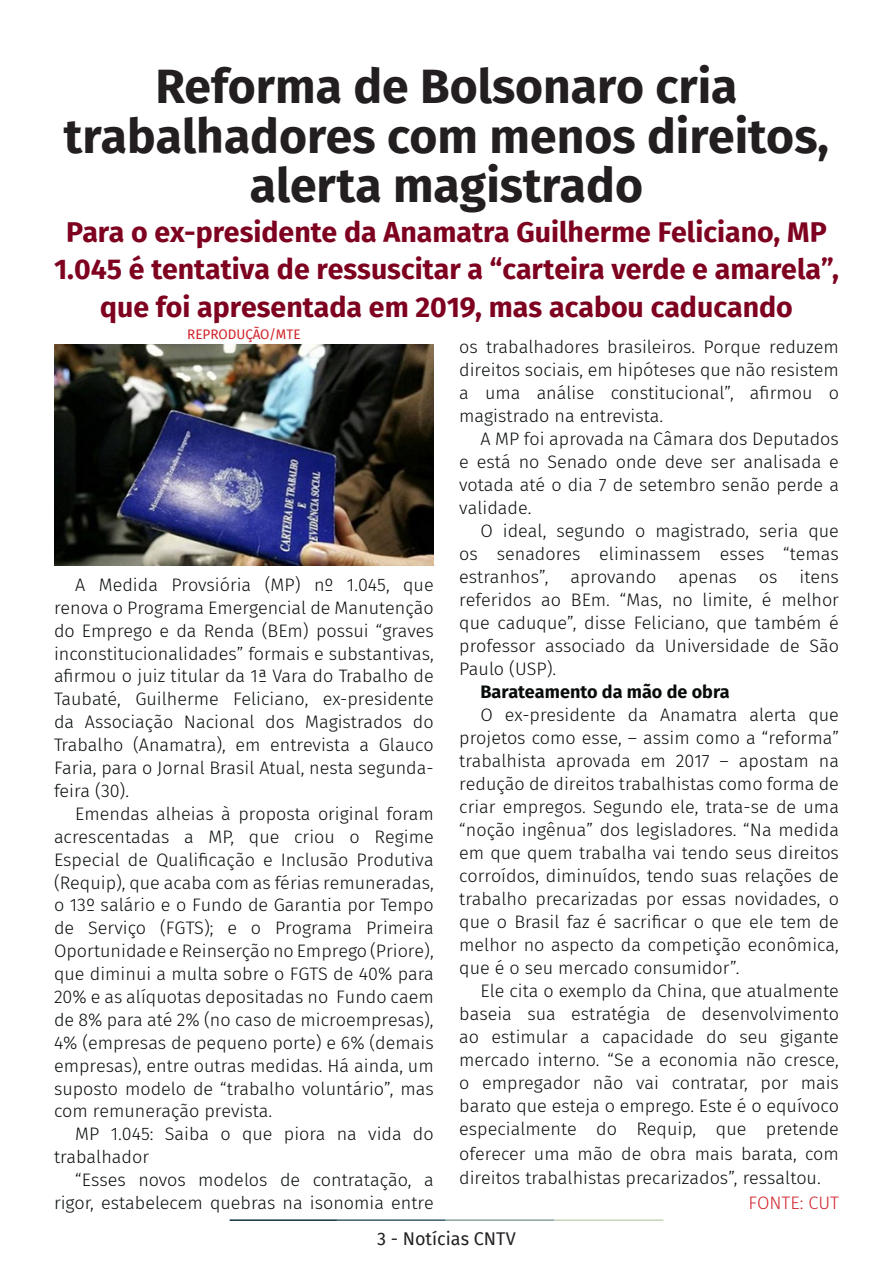
<style>
.page{position:relative;width:893px;height:1263px;background:#fff}
.page>*{position:absolute;margin:0;border:0;box-sizing:border-box;transform-origin:0 0}
.t1{font:700 48px/49.5px "Fira Sans";color:#231f20;text-align:center}
.t2{font:700 28.5px/37.5px "Fira Sans";color:#7e0220;text-align:center}
.t3{font:300 18px/23px "Fira Sans";color:#080d0b;text-align:justify}
.t4{font:700 18px "Fira Sans";color:#080d0b}
.t5{font:18px "Fira Sans";color:#231f20}
.t6{font:300 18px "Fira Sans";color:#d1232a}
.t7{font:13.5px "Fira Sans";color:#d1232a}
</style>
<div class="page">
<hr style="left:230px;top:1219px;width:107px;height:2px;background:#0e323f">
<hr style="left:337px;top:1219px;width:109px;height:2px;background:#3a5f6d">
<hr style="left:446px;top:1219px;width:109px;height:2px;background:#87a59a">
<hr style="left:555px;top:1219px;width:108px;height:2px;background:#c6d5b7">
<img style="left:54px;top:344px;width:380px;height:222px">
<p class="t1" style="left:64px;top:58px;width:767px">Reforma de Bolsonaro cria trabalhadores com menos direitos, alerta magistrado</p>
<p class="t2" style="left:54px;top:211px;width:786px">Para o ex-presidente da Anamatra Guilherme Feliciano, MP<br>1.045 é tentativa de ressuscitar a “carteira verde e amarela”, que foi apresentada em 2019, mas acabou caducando</p>
<p class="t3" style="left:459px;top:335px;width:381px">os trabalhadores brasileiros. Porque reduzem direitos sociais, em hipóteses que não resistem a uma análise constitucional”, afirmou o magistrado na entrevista.</p>
<p class="t3" style="left:459px;top:427px;width:381px;text-indent:21px">A MP foi aprovada na Câmara dos Deputados e está no Senado onde deve ser analisada e votada até o dia 7 de setembro senão perde a validade.</p>
<p class="t3" style="left:459px;top:519px;width:381px;text-indent:21px">O ideal, segundo o magistrado, seria que os senadores eliminassem esses “temas estranhos”, aprovando apenas os itens referidos ao BEm. “Mas, no limite, é melhor que caduque”, disse Feliciano, que também é professor associado da Universidade de São Paulo (USP).</p>
<p class="t4" style="left:480px;top:677px;width:251px">Barateamento da mão de obra</p>
<p class="t3" style="left:459px;top:703px;width:381px;text-indent:21px">O ex-presidente da Anamatra alerta que projetos como esse, – assim como a “reforma” trabalhista aprovada em 2017 – apostam na redução de direitos trabalhistas como forma de criar empregos. Segundo ele, trata-se de uma “noção ingênua” dos legisladores. “Na medida em que quem trabalha vai tendo seus direitos corroídos, diminuídos, tendo suas relações de trabalho precarizadas por essas novidades, o que o Brasil faz é sacrificar o que ele tem de melhor no aspecto da competição econômica, que é o seu mercado consumidor”.</p>
<p class="t3" style="left:459px;top:979px;width:381px;line-height:23.4px;text-indent:21px">Ele cita o exemplo da China, que atualmente baseia sua estratégia de desenvolvimento ao estimular a capacidade do seu gigante mercado interno. “Se a economia não cresce, o empregador não vai contratar, por mais barato que esteja o emprego. Este é o equívoco especialmente do Requip, que pretende oferecer uma mão de obra mais barata, com direitos trabalhistas precarizados”, ressaltou.</p>
<p class="t6" style="left:748px;top:1190px;width:92px">FONTE: CUT</p>
<p class="t7" style="left:187px;top:324px;width:115px">REPRODUÇÃO/MTE</p>
<p class="t3" style="left:54px;top:573px;width:381px;text-indent:21px">A Medida Provsiória (MP) nº 1.045, que renova o Programa Emergencial de Manutenção do Emprego e da Renda (BEm) possui “graves inconstitucionalidades” formais e substantivas, afirmou o juiz titular da 1ª Vara do Trabalho de Taubaté, Guilherme Feliciano, ex-presidente da Associação Nacional dos Magistrados do Trabalho (Anamatra), em entrevista a Glauco Faria, para o Jornal Brasil Atual, nesta segunda&shy;feira (30).</p>
<p class="t3" style="left:54px;top:802px;width:381px;text-indent:21px">Emendas alheias à proposta original foram acrescentadas a MP, que criou o Regime Especial de Qualificação e Inclusão Produtiva (Requip), que acaba com as férias remuneradas, o 13º salário e o Fundo de Garantia por Tempo de Serviço (FGTS); e o Programa Primeira Oportunidade e Reinserção no Emprego (Priore), que diminui a multa sobre o FGTS de 40% para 20% e as alíquotas depositadas no Fundo caem de 8% para até 2% (no caso de microempresas), 4% (empresas de pequeno porte) e 6% (demais empresas), entre outras medidas. Há ainda, um suposto modelo de “trabalho voluntário”, mas com remuneração prevista.</p>
<p class="t3" style="left:54px;top:1122px;width:381px;text-indent:21px">MP 1.045: Saiba o que piora na vida do trabalhador</p>
<p class="t3" style="left:54px;top:1168px;width:381px;text-align:right">“Esses novos modelos de contratação, a rigor, estabelecem quebras na isonomia entre</p>
<p class="t5" style="left:377px;top:1225px;width:140px">3 - Notícias CNTV</p>
</div>
